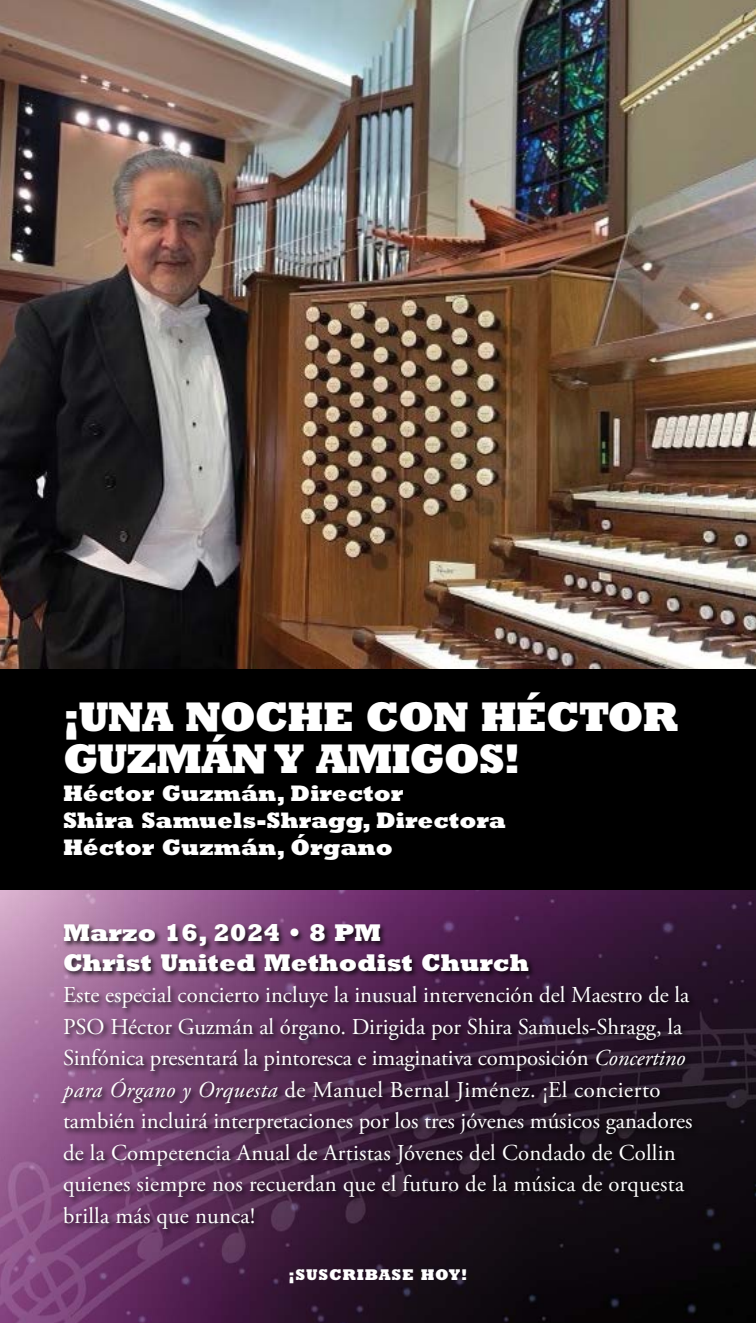
<style>
.page{position:relative;width:756px;height:1323px;background:#fff}
.page>*{position:absolute;margin:0;border:0;box-sizing:border-box;transform-origin:0 0}
.t1{font:800 42px/42px "Rockwell Std";letter-spacing:-.03em;color:#fff}
.t2{font:800 24.5px/29.4px "Rockwell Std";color:#fff}
.t3{font:22.75px/31.5px "Adobe Garamond Pro";color:#fff}
.t4{font:800 22.75px/27.3px "Rockwell Std";color:#fff}
.t5{font:800 15.75px "Rockwell Std";letter-spacing:.05em;color:#fff}
.s1{font-style:italic}
</style>
<div class="page">
<img style="left:0;top:889px;width:756px;height:434px">
<div style="left:60px;top:923px;width:639px;height:314px;background:#000;opacity:.75"></div>
<img style="left:0;top:0;width:756px;height:669px">
<div style="left:0;top:669px;width:756px;height:220px;background:#000"></div>
<h1 class="t1" style="left:63px;top:695px;width:617px">¡UNA NOCHE CON HÉCTOR<br>GUZMÁN Y AMIGOS!</h1>
<p class="t4" style="left:63px;top:779px;width:444px">Héctor Guzmán, Director<br>Shira Samuels-Shragg, Directora<br>Héctor Guzmán, Órgano</p>
<p class="t2" style="left:63px;top:918px;width:468px">Marzo 16, 2024 • 8 PM<br>Christ United Methodist Church</p>
<p class="t3" style="left:63px;top:980px;width:631px">Este especial concierto incluye la inusual intervención del Maestro de la PSO Héctor Guzmán al órgano. Dirigida por Shira Samuels-Shragg, la Sinfónica presentará la pintoresca e imaginativa composición <span class="s1">Concertino para Órgano y Orquesta</span> de Manuel Bernal Jiménez. ¡El concierto también incluirá interpretaciones por los tres jóvenes músicos ganadores de la Competencia Anual de Artistas Jóvenes del Condado de Collin quienes siempre nos recuerdan que el futuro de la música de orquesta brilla más que nunca!</p>
<p class="t5" style="left:289px;top:1265px;width:180px">¡SUSCRIBASE HOY!</p>
</div>
